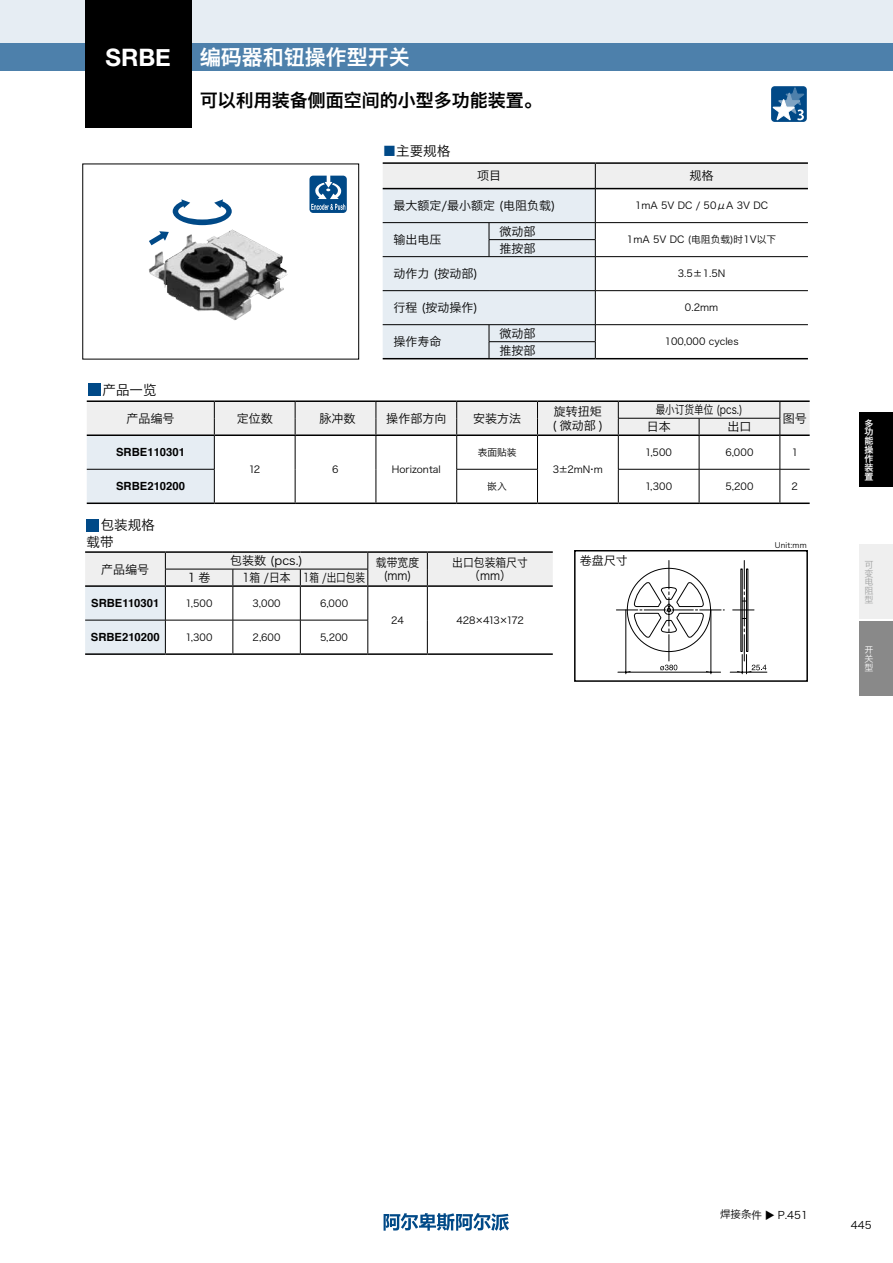
<style>
.page{position:relative;width:893px;height:1263px;background:#fff}
.page>*{position:absolute;margin:0;border:0;box-sizing:border-box;transform-origin:0 0}
.t1{font:21px "Hiragino Sans GB W6";color:#fff}
.t2{font:18px "Hiragino Sans GB W6";color:#000}
.t3{font:13.5px "Hiragino Sans GB W3";color:#000}
.t4{font:12px/13.5px "Hiragino Sans GB W3";color:#000}
.t5{font:12px/13.5px "Hiragino Sans GB W3";color:#000;text-align:center;scale:.9 1}
.t6{font:12px "Hiragino Sans GB W3";color:#000;scale:.8 1}
.t7{font:700 11.25px "Helvetica";color:#000}
.t8{font:10.5px "Hiragino Sans GB W3";color:#000}
.t9{font:9.75px "Hiragino Sans GB W3";color:#000}
.t10{font:9.75px "Hiragino Sans GB W3";letter-spacing:-.075em;color:#000}
.t11{font:9px/8.9px "Hiragino Sans GB W6";color:#fff;text-align:justify}
.t12{font:9px/8.9px "Hiragino Sans GB W3";color:#9fa0a0;text-align:justify}
.t13{font:9px/8.9px "Hiragino Sans GB W3";color:#fff;text-align:justify}
.t14{font:7.5px "Hiragino Sans GB W3";letter-spacing:.025em;color:#000}
.s1{font-family:"Helvetica Neue";font-weight:700;font-size:24px}
.s2{color:#004987}
</style>
<div class="page">
<div style="left:0;top:43px;width:893px;height:28px;background:#4d80ab"></div>
<div style="left:0;top:0;width:893px;height:43px;background:#e6edf3"></div>
<div style="left:859px;top:412px;width:34px;height:75px;background:#000"></div>
<div style="left:859px;top:545px;width:34px;height:74px;background:#efefef"></div>
<div style="left:859px;top:621px;width:34px;height:75px;background:#898989"></div>
<svg style="left:384px;top:1213px;width:125px;height:18px"></svg>
<div style="left:85px;top:0;width:106px;height:128px;background:#000"></div>
<div style="left:771px;top:86px;width:36px;height:36px;background:#004987;border-radius:4px"></div>
<svg style="left:772px;top:86px;width:33px;height:35px"></svg>
<div style="left:574px;top:550px;width:234px;height:132px;border:2px solid #000"></div>
<div style="left:87px;top:519px;width:12px;height:12px;background:#004987"></div>
<hr style="left:85px;top:551px;width:80px;height:2px;background:#000">
<hr style="left:165px;top:551px;width:68px;height:2px;background:#000">
<hr style="left:233px;top:551px;width:67px;height:2px;background:#000">
<hr style="left:300px;top:551px;width:68px;height:2px;background:#000">
<hr style="left:368px;top:551px;width:59px;height:2px;background:#000">
<hr style="left:427px;top:551px;width:126px;height:2px;background:#000">
<hr style="left:85px;top:653px;width:80px;height:2px;background:#000">
<hr style="left:165px;top:653px;width:68px;height:2px;background:#000">
<hr style="left:233px;top:653px;width:67px;height:2px;background:#000">
<hr style="left:300px;top:653px;width:68px;height:2px;background:#000">
<hr style="left:368px;top:653px;width:59px;height:2px;background:#000">
<hr style="left:427px;top:653px;width:126px;height:2px;background:#000">
<svg style="left:85px;top:552px;width:468px;height:102px"></svg>
<hr style="left:85px;top:620px;width:80px;height:1px;background:#000">
<hr style="left:165px;top:620px;width:68px;height:1px;background:#000">
<hr style="left:233px;top:620px;width:67px;height:1px;background:#000">
<hr style="left:300px;top:620px;width:68px;height:1px;background:#000">
<hr style="left:85px;top:585px;width:80px;height:2px;background:#000">
<hr style="left:165px;top:585px;width:68px;height:2px;background:#000">
<hr style="left:233px;top:585px;width:67px;height:2px;background:#000">
<hr style="left:300px;top:585px;width:68px;height:2px;background:#000">
<hr style="left:368px;top:585px;width:59px;height:2px;background:#000">
<hr style="left:427px;top:585px;width:126px;height:2px;background:#000">
<hr style="left:730px;top:672px;width:37px;height:1px;background:#000">
<hr style="left:618px;top:672px;width:103px;height:1px;background:#000">
<hr style="left:626px;top:610px;width:1px;height:64px;background:#000">
<hr style="left:711px;top:610px;width:1px;height:64px;background:#000">
<svg style="left:733px;top:560px;width:33px;height:114px"></svg>
<svg style="left:616px;top:560px;width:108px;height:112px"></svg>
<div style="left:88px;top:383px;width:13px;height:13px;background:#004987"></div>
<hr style="left:87px;top:400px;width:127px;height:2px;background:#000">
<hr style="left:214px;top:400px;width:81px;height:2px;background:#000">
<hr style="left:295px;top:400px;width:81px;height:2px;background:#000">
<hr style="left:376px;top:400px;width:81px;height:2px;background:#000">
<hr style="left:457px;top:400px;width:80px;height:2px;background:#000">
<hr style="left:537px;top:400px;width:81px;height:2px;background:#000">
<hr style="left:618px;top:400px;width:81px;height:2px;background:#000">
<hr style="left:699px;top:400px;width:81px;height:2px;background:#000">
<hr style="left:780px;top:400px;width:30px;height:2px;background:#000">
<hr style="left:87px;top:502px;width:127px;height:2px;background:#000">
<hr style="left:214px;top:502px;width:81px;height:2px;background:#000">
<hr style="left:295px;top:502px;width:81px;height:2px;background:#000">
<hr style="left:376px;top:502px;width:81px;height:2px;background:#000">
<hr style="left:457px;top:502px;width:80px;height:2px;background:#000">
<hr style="left:537px;top:502px;width:81px;height:2px;background:#000">
<hr style="left:618px;top:502px;width:81px;height:2px;background:#000">
<hr style="left:699px;top:502px;width:81px;height:2px;background:#000">
<hr style="left:780px;top:502px;width:30px;height:2px;background:#000">
<svg style="left:87px;top:401px;width:723px;height:102px"></svg>
<hr style="left:780px;top:435px;width:1px;height:34px;background:#000">
<hr style="left:780px;top:469px;width:1px;height:33px;background:#000">
<hr style="left:456px;top:469px;width:82px;height:1px;background:#000">
<hr style="left:618px;top:469px;width:81px;height:1px;background:#000">
<hr style="left:699px;top:469px;width:81px;height:1px;background:#000">
<hr style="left:780px;top:469px;width:30px;height:1px;background:#000">
<hr style="left:87px;top:469px;width:128px;height:1px;background:#000">
<img style="left:149px;top:231px;width:80px;height:76px">
<svg style="left:149px;top:231px;width:20px;height:14px"></svg>
<svg style="left:173px;top:199px;width:59px;height:26px"></svg>
<div style="left:309px;top:176px;width:38px;height:37px;background:#004987;border-radius:4px"></div>
<svg style="left:311px;top:175px;width:34px;height:35px"></svg>
<hr style="left:383px;top:162px;width:106px;height:2px;background:#000">
<hr style="left:489px;top:162px;width:106px;height:2px;background:#000">
<hr style="left:595px;top:162px;width:213px;height:2px;background:#000">
<svg style="left:383px;top:163px;width:425px;height:196px"></svg>
<h1 class="t1" style="left:106px;top:43px;width:306px"><span class="s1">SRBE</span> 编码器和钮操作型开关</h1>
<h2 class="t2" style="left:200px;top:89px;width:343px">可以利用装备侧面空间的小型多功能装置。</h2>
<h3 class="t3" style="left:383px;top:143px;width:69px"><span class="s2">■</span>主要规格</h3>
<p class="t4" style="left:477px;top:169px;width:25px">项目</p>
<p class="t4" style="left:690px;top:169px;width:25px">规格</p>
<p class="t4" style="left:393px;top:199px;width:164px">最大额定/最小额定 (电阻负载)</p>
<p class="t9" style="left:635px;top:200px;width:135px">1mA 5V DC / 50μA 3V DC</p>
<p class="t4" style="left:393px;top:233px;width:49px">输出电压</p>
<p class="t4" style="left:500px;top:224px;width:37px">微动部</p>
<p class="t9" style="left:627px;top:234px;width:151px">1mA 5V DC (电阻负载)时1V以下</p>
<p class="t4" style="left:500px;top:241px;width:37px">推按部</p>
<p class="t4" style="left:393px;top:267px;width:86px">动作力 (按动部)</p>
<p class="t9" style="left:678px;top:268px;width:49px">3.5±1.5N</p>
<p class="t4" style="left:393px;top:301px;width:86px">行程 (按动操作)</p>
<p class="t9" style="left:685px;top:302px;width:35px">0.2mm</p>
<p class="t4" style="left:393px;top:335px;width:49px">操作寿命</p>
<p class="t4" style="left:500px;top:326px;width:37px">微动部</p>
<p class="t9" style="left:665px;top:336px;width:75px">100,000 cycles</p>
<p class="t4" style="left:500px;top:343px;width:37px">推按部</p>
<h3 class="t3" style="left:103px;top:381px;width:55px">产品一览</h3>
<p class="t4" style="left:127px;top:411px;width:49px">产品编号</p>
<p class="t4" style="left:237px;top:411px;width:37px">定位数</p>
<p class="t4" style="left:320px;top:411px;width:37px">脉冲数</p>
<p class="t4" style="left:386px;top:411px;width:61px">操作部方向</p>
<p class="t4" style="left:473px;top:411px;width:49px">安装方法</p>
<p class="t4" style="left:553px;top:405px;width:52px">旋转扭矩( 微动部 )</p>
<p class="t6" style="left:656px;top:402px;width:110px">最小订货单位 (pcs.)</p>
<p class="t4" style="left:647px;top:420px;width:25px">日本</p>
<p class="t4" style="left:727px;top:420px;width:25px">出口</p>
<p class="t4" style="left:783px;top:411px;width:25px">图号</p>
<p class="t7" style="left:116px;top:443px;width:70px">SRBE110301</p>
<p class="t9" style="left:249px;top:463px;width:13px">12</p>
<p class="t9" style="left:332px;top:463px;width:8px">6</p>
<p class="t9" style="left:392px;top:463px;width:50px">Horizontal</p>
<p class="t9" style="left:478px;top:446px;width:40px">表面贴装</p>
<p class="t9" style="left:553px;top:463px;width:52px">3±2mN・m</p>
<p class="t9" style="left:645px;top:446px;width:28px">1,500</p>
<p class="t9" style="left:725px;top:446px;width:30px">6,000</p>
<p class="t9" style="left:792px;top:446px;width:8px">1</p>
<p class="t7" style="left:116px;top:477px;width:70px">SRBE210200</p>
<p class="t9" style="left:487px;top:480px;width:21px">嵌入</p>
<p class="t9" style="left:645px;top:480px;width:28px">1,300</p>
<p class="t9" style="left:725px;top:480px;width:29px">5,200</p>
<p class="t9" style="left:792px;top:480px;width:8px">2</p>
<h3 class="t3" style="left:101px;top:516px;width:55px">包装规格</h3>
<p class="t4" style="left:101px;top:562px;width:49px">产品编号</p>
<h3 class="t3" style="left:87px;top:533px;width:28px">载带</h3>
<p class="t14" style="left:775px;top:540px;width:33px">Unit:mm</p>
<p class="t4" style="left:580px;top:553px;width:49px">卷盘尺寸</p>
<p class="t4" style="left:230px;top:554px;width:74px">包装数 (pcs.)</p>
<p class="t5" style="left:376px;top:555px;width:49px">载带宽度(mm)</p>
<p class="t5" style="left:452px;top:555px;width:85px">出口包装箱尺寸</p>
<p class="t4" style="left:188px;top:571px;width:24px">1卷</p>
<p class="t5" style="left:242px;top:571px;width:138px">1箱 /日本 1箱 /出口包装</p>
<p class="t5" style="left:469px;top:569px;width:48px">（mm）</p>
<p class="t7" style="left:91px;top:594px;width:70px">SRBE110301</p>
<p class="t9" style="left:186px;top:597px;width:28px">1,500</p>
<p class="t9" style="left:253px;top:597px;width:30px">3,000</p>
<p class="t9" style="left:320px;top:597px;width:30px">6,000</p>
<p class="t7" style="left:91px;top:628px;width:70px">SRBE210200</p>
<p class="t9" style="left:186px;top:631px;width:28px">1,300</p>
<p class="t9" style="left:253px;top:631px;width:30px">2,600</p>
<p class="t9" style="left:320px;top:631px;width:29px">5,200</p>
<p class="t9" style="left:391px;top:614px;width:14px">24</p>
<p class="t10" style="left:456px;top:614px;width:69px">428×413×172</p>
<p class="t11" style="left:864px;top:418px;width:10px">多功能操作装置</p>
<p class="t12" style="left:864px;top:560px;width:10px">可变电阻型</p>
<p class="t13" style="left:864px;top:645px;width:10px">开关型</p>
<p class="t8" style="left:720px;top:1208px;width:43px">焊接条件</p>
<p class="t8" style="left:776px;top:1210px;width:12px;rotate:90deg">▲</p>
<p class="t8" style="left:778px;top:1209px;width:32px">P.451</p>
<p class="t8" style="left:851px;top:1218px;width:22px">445</p>
</div>
